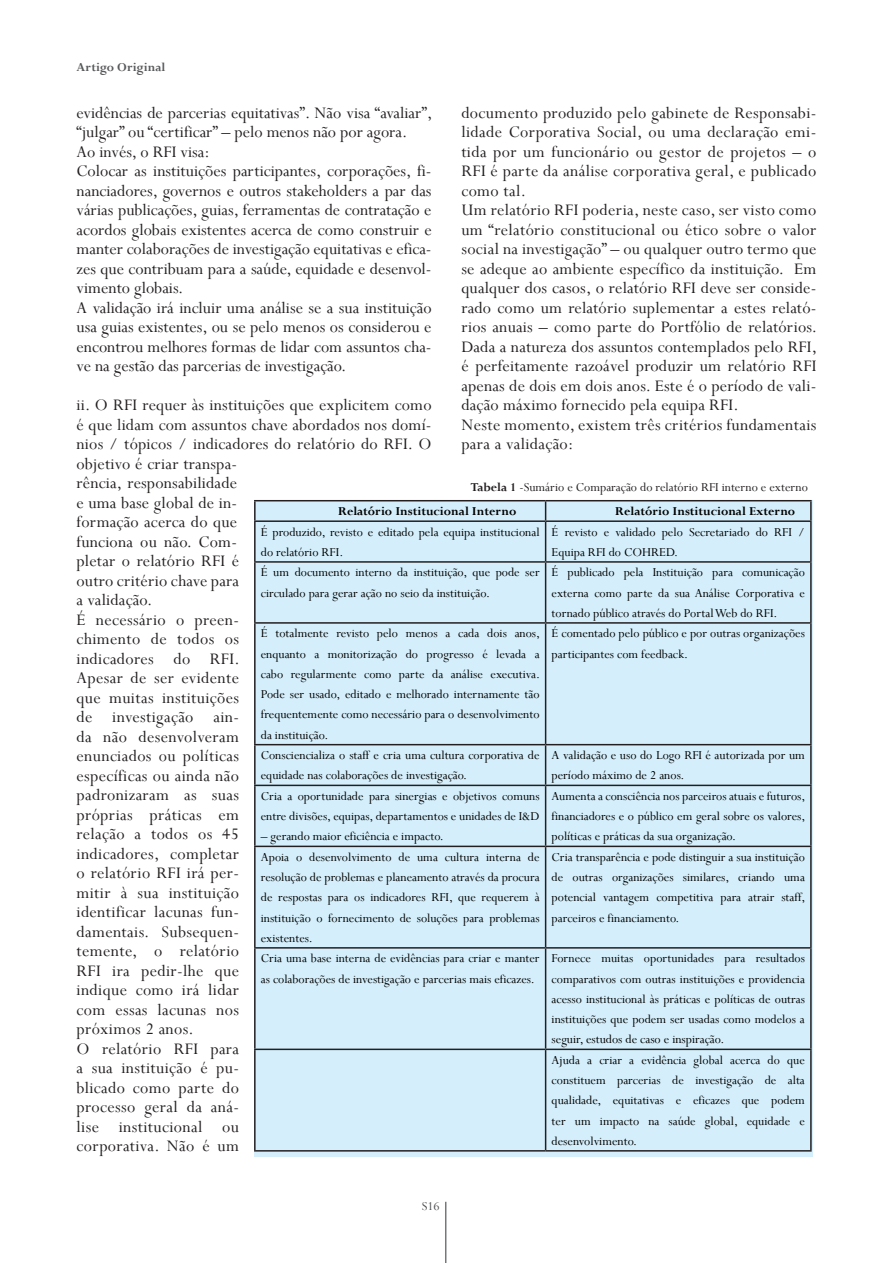
<style>
.page{position:relative;width:893px;height:1263px;background:#fff}
.page>*{position:absolute;margin:0;border:0;box-sizing:border-box;transform-origin:0 0}
.t1{font:18px/19.5px "Perpetua";letter-spacing:.01em;color:#231f20;text-align:justify}
.t2{font:13.5px/20.2px "Perpetua";color:#000}
.List_Paragraph{font:700 13.5px "Perpetua";color:#000}
.t3{font:13.5px "Perpetua";color:#231f20}
.t4{font:700 13.5px "Perpetua";color:#57585a}
.t5{font:13.5px "Perpetua";color:#4b4c4d}
.s1{font-weight:700}
</style>
<div class="page">
<hr style="left:445px;top:1202px;width:1px;height:61px;background:#76787b">
<div style="left:254px;top:500px;width:558px;height:657px;background:#d4effb"></div>
<hr style="left:254px;top:500px;width:292px;height:1px;background:#231f20">
<svg style="left:254px;top:501px;width:2px;height:19px"></svg>
<hr style="left:546px;top:500px;width:266px;height:1px;background:#231f20">
<svg style="left:545px;top:501px;width:1px;height:19px"></svg>
<svg style="left:810px;top:501px;width:2px;height:19px"></svg>
<hr style="left:254px;top:520px;width:292px;height:2px;background:#231f20">
<hr style="left:254px;top:522px;width:2px;height:39px;background:#231f20">
<hr style="left:546px;top:520px;width:266px;height:2px;background:#231f20">
<hr style="left:545px;top:522px;width:1px;height:39px;background:#231f20">
<hr style="left:810px;top:522px;width:2px;height:39px;background:#231f20">
<hr style="left:254px;top:561px;width:292px;height:2px;background:#231f20">
<hr style="left:254px;top:563px;width:2px;height:59px;background:#231f20">
<hr style="left:546px;top:561px;width:266px;height:2px;background:#231f20">
<hr style="left:545px;top:563px;width:1px;height:59px;background:#231f20">
<hr style="left:810px;top:563px;width:2px;height:59px;background:#231f20">
<hr style="left:254px;top:622px;width:292px;height:2px;background:#231f20">
<hr style="left:254px;top:624px;width:2px;height:120px;background:#231f20">
<hr style="left:546px;top:622px;width:266px;height:2px;background:#231f20">
<hr style="left:545px;top:624px;width:1px;height:120px;background:#231f20">
<hr style="left:810px;top:624px;width:2px;height:120px;background:#231f20">
<hr style="left:254px;top:744px;width:292px;height:1px;background:#231f20">
<hr style="left:254px;top:745px;width:2px;height:40px;background:#231f20">
<hr style="left:546px;top:744px;width:266px;height:1px;background:#231f20">
<hr style="left:545px;top:745px;width:1px;height:40px;background:#231f20">
<hr style="left:810px;top:745px;width:2px;height:40px;background:#231f20">
<hr style="left:254px;top:785px;width:292px;height:1px;background:#231f20">
<hr style="left:254px;top:786px;width:2px;height:60px;background:#231f20">
<hr style="left:546px;top:785px;width:266px;height:1px;background:#231f20">
<hr style="left:545px;top:786px;width:1px;height:60px;background:#231f20">
<hr style="left:810px;top:786px;width:2px;height:60px;background:#231f20">
<hr style="left:254px;top:846px;width:292px;height:1px;background:#231f20">
<hr style="left:254px;top:847px;width:2px;height:100px;background:#231f20">
<hr style="left:546px;top:846px;width:266px;height:1px;background:#231f20">
<hr style="left:545px;top:847px;width:1px;height:100px;background:#231f20">
<hr style="left:810px;top:847px;width:2px;height:100px;background:#231f20">
<hr style="left:254px;top:947px;width:292px;height:1px;background:#231f20">
<hr style="left:254px;top:948px;width:2px;height:100px;background:#231f20">
<hr style="left:546px;top:947px;width:266px;height:1px;background:#231f20">
<hr style="left:545px;top:948px;width:1px;height:100px;background:#231f20">
<hr style="left:810px;top:948px;width:2px;height:100px;background:#231f20">
<hr style="left:254px;top:1048px;width:292px;height:2px;background:#231f20">
<hr style="left:254px;top:1050px;width:2px;height:100px;background:#231f20">
<hr style="left:546px;top:1048px;width:266px;height:2px;background:#231f20">
<hr style="left:545px;top:1050px;width:1px;height:100px;background:#231f20">
<hr style="left:810px;top:1050px;width:2px;height:100px;background:#231f20">
<hr style="left:254px;top:1150px;width:292px;height:1px;background:#231f20">
<hr style="left:546px;top:1150px;width:266px;height:1px;background:#231f20">
<p class="t4" style="left:77px;top:59px;width:91px">Artigo Original</p>
<p class="t1" style="left:77px;top:102px;width:357px">evidências de parcerias equitativas”. Não visa “avaliar”, “julgar” ou “certificar” – pelo menos não por agora.</p>
<p class="t1" style="left:77px;top:141px;width:135px">Ao invés, o RFI visa:</p>
<p class="t1" style="left:77px;top:161px;width:357px">Colocar as instituições participantes, corporações, fi&shy;nanciadores, governos e outros stakeholders a par das várias publicações, guias, ferramentas de contratação e acordos globais existentes acerca de como construir e manter colaborações de investigação equitativas e efica&shy;zes que contribuam para a saúde, equidade e desenvol&shy;vimento globais.</p>
<p class="t1" style="left:77px;top:297px;width:357px">A validação irá incluir uma análise se a sua instituição usa guias existentes, ou se pelo menos os considerou e encontrou melhores formas de lidar com assuntos cha&shy;ve na gestão das parcerias de investigação.</p>
<p class="t1" style="left:77px;top:395px;width:357px;text-align:left">ii. O RFI requer às instituições que explicitem como é que lidam com assuntos chave abordados nos domí&shy;nios / tópicos / indicadores do relatório do RFI. O objetivo é criar transpa-<br>rência, responsabilidade<br>e uma base global de in-<br>formação acerca do que<br>funciona ou não. Com-<br>pletar o relatório RFI é<br>outro critério chave para<br>a validação.</p>
<p class="t1" style="left:77px;top:609px;width:165px">É necessário o preen&shy;chimento de todos os indicadores do RFI.<br>Apesar de ser evidente que muitas instituições de investigação ain&shy;da não desenvolveram enunciados ou políticas específicas ou ainda não padronizaram as suas próprias práticas em relação a todos os 45 indicadores, completar o relatório RFI irá per&shy;mitir à sua instituição identificar lacunas fun&shy;damentais. Subsequen&shy;temente, o relatório RFI ira pedir-lhe que indique como irá lidar com essas lacunas nos próximos 2 anos.</p>
<p class="t1" style="left:77px;top:1038px;width:164px">O relatório RFI para a sua instituição é pu&shy;blicado como parte do processo geral da aná&shy;lise institucional ou corporativa. Não é um</p>
<p class="t1" style="left:461px;top:102px;width:357px">documento produzido pelo gabinete de Responsabi&shy;lidade Corporativa Social, ou uma declaração emi&shy;tida por um funcionário ou gestor de projetos – o RFI é parte da análise corporativa geral, e publicado como tal.</p>
<p class="t1" style="left:461px;top:200px;width:357px">Um relatório RFI poderia, neste caso, ser visto como um “relatório constitucional ou ético sobre o valor social na investigação” – ou qualquer outro termo que se adeque ao ambiente específico da instituição. Em qualquer dos casos, o relatório RFI deve ser conside&shy;rado como um relatório suplementar a estes relató&shy;rios anuais – como parte do Portfólio de relatórios.<br>Dada a natureza dos assuntos contemplados pelo RFI, é perfeitamente razoável produzir um relatório RFI apenas de dois em dois anos. Este é o período de vali&shy;dação máximo fornecido pela equipa RFI.</p>
<p class="t1" style="left:461px;top:414px;width:357px">Neste momento, existem três critérios fundamentais para a validação:</p>
<p class="t3" style="left:471px;top:479px;width:339px"><span class="s1">Tabela 1</span> -Sumário e Comparação do relatório RFI interno e externo</p>
<p class="List_Paragraph" style="left:338px;top:503px;width:180px">Relatório Institucional Interno</p>
<p class="List_Paragraph" style="left:615px;top:503px;width:181px">Relatório Institucional Externo</p>
<p class="t2" style="left:261px;top:521px;width:280px">É produzido, revisto e editado pela equipa institucional do relatório RFI.</p>
<p class="t2" style="left:552px;top:521px;width:255px">É revisto e validado pelo Secretariado do RFI /<br>Equipa RFI do COHRED.</p>
<p class="t2" style="left:261px;top:562px;width:280px">É um documento interno da instituição, que pode ser circulado para gerar ação no seio da instituição.</p>
<p class="t2" style="left:552px;top:562px;width:255px;text-align:justify">É publicado pela Instituição para comunicação externa como parte da sua Análise Corporativa e tornado público através do Portal Web do RFI.</p>
<p class="t2" style="left:261px;top:623px;width:281px;text-align:justify">É totalmente revisto pelo menos a cada dois anos, enquanto a monitorização do progresso é levada a cabo regularmente como parte da análise executiva.<br>Pode ser usado, editado e melhorado internamente tão frequentemente como necessário para o desenvolvimento da instituição.</p>
<p class="t2" style="left:552px;top:623px;width:255px">É comentado pelo público e por outras organizações participantes com feedback.</p>
<p class="t2" style="left:261px;top:745px;width:280px">Consciencializa o staff e cria uma cultura corporativa de equidade nas colaborações de investigação.</p>
<p class="t2" style="left:552px;top:745px;width:255px">A validação e uso do Logo RFI é autorizada por um período máximo de 2 anos.</p>
<p class="t2" style="left:261px;top:786px;width:280px">Cria a oportunidade para sinergias e objetivos comuns entre divisões, equipas, departamentos e unidades de I&amp;D</p>
<p class="t2" style="left:261px;top:826px;width:184px">– gerando maior eficiência e impacto.</p>
<p class="t2" style="left:552px;top:786px;width:255px;text-align:justify">Aumenta a consciência nos parceiros atuais e futuros, financiadores e o público em geral sobre os valores, políticas e práticas da sua organização.</p>
<p class="t2" style="left:261px;top:846px;width:280px;text-align:justify">Apoia o desenvolvimento de uma cultura interna de resolução de problemas e planeamento através da procura de respostas para os indicadores RFI, que requerem à instituição o fornecimento de soluções para problemas existentes.</p>
<p class="t2" style="left:552px;top:846px;width:255px;text-align:justify">Cria transparência e pode distinguir a sua instituição de outras organizações similares, criando uma potencial vantagem competitiva para atrair staff, parceiros e financiamento.</p>
<p class="t2" style="left:261px;top:948px;width:280px">Cria uma base interna de evidências para criar e manter as colaborações de investigação e parcerias mais eficazes.</p>
<p class="t2" style="left:552px;top:948px;width:255px;text-align:justify">Fornece muitas oportunidades para resultados comparativos com outras instituições e providencia acesso institucional às práticas e políticas de outras instituições que podem ser usadas como modelos a seguir, estudos de caso e inspiração.</p>
<p class="t2" style="left:552px;top:1049px;width:255px;text-align:justify">Ajuda a criar a evidência global acerca do que constituem parcerias de investigação de alta qualidade, equitativas e eficazes que podem ter um impacto na saúde global, equidade e desenvolvimento.</p>
<p class="t5" style="left:422px;top:1198px;width:19px">S16</p>
</div>
